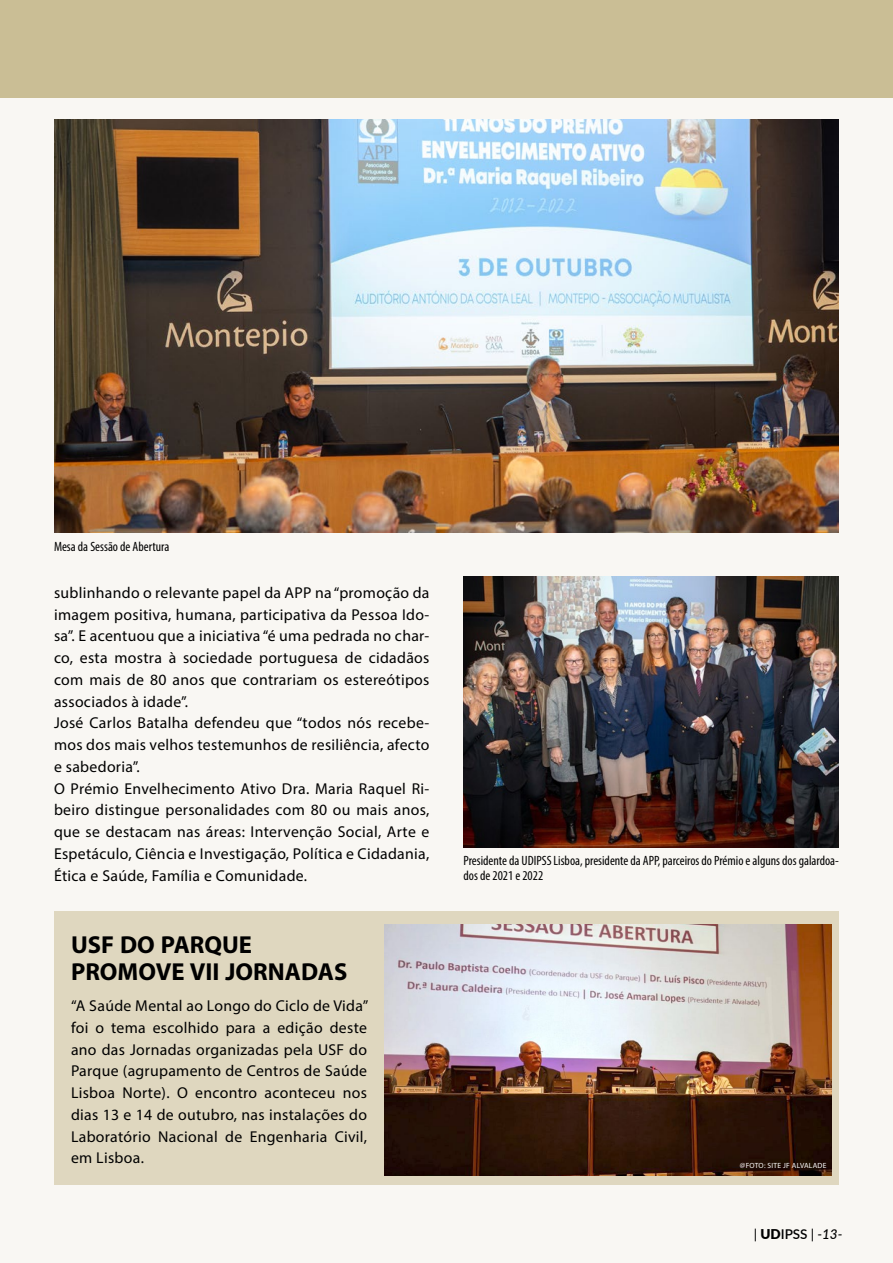
<style>
.page{position:relative;width:893px;height:1263px;background:#f9f7f3}
.page>*{position:absolute;margin:0;border:0;box-sizing:border-box;transform-origin:0 0}
.t1{font:700 34.5px/27px "Myriad Arabic";color:#000}
.t2{font:15.75px/21.8px "Myriad Pro";letter-spacing:.02em;color:#000}
.t3{font:condensed 13.5px/15px "Myriad Pro";color:#000}
.t4{font:italic 500 13.5px "Lato";color:#000}
.t5{font:7.5px "Myriad Pro";letter-spacing:.035em;color:#fff}
.s1{font-weight:900;font-style:normal}
.s2{font-weight:600;font-style:normal}
</style>
<div class="page">
<div style="left:0;top:0;width:893px;height:98px;background:#cabe95"></div>
<div style="left:54px;top:912px;width:785px;height:273px;background:#dfd7bf"></div>
<img style="left:54px;top:119px;width:785px;height:414px">
<img style="left:384px;top:924px;width:447px;height:251px">
<img style="left:463px;top:576px;width:376px;height:272px">
<p class="t3" style="left:54px;top:538px;width:117px">Mesa da Sessão de Abertura</p>
<p class="t2" style="left:54px;top:581px;width:377px">sublinhando o relevante papel da APP na “promoção da imagem positiva, humana, participativa da Pessoa Ido&shy;sa”. E acentuou que a iniciativa “é uma pedrada no char&shy;co, esta mostra à sociedade portuguesa de cidadãos com mais de 80 anos que contrariam os estereótipos associados à idade”.<br>José Carlos Batalha defendeu que “todos nós recebe&shy;mos dos mais velhos testemunhos de resiliência, afecto e sabedoria”.<br>O Prémio Envelhecimento Ativo Dra. Maria Raquel Ri&shy;beiro distingue personalidades com 80 ou mais anos, que se destacam nas áreas: Intervenção Social, Arte e Espetáculo, Ciência e Investigação, Política e Cidadania, Ética e Saúde, Família e Comunidade.</p>
<h1 class="t1" style="left:71px;top:928px;width:278px">USF DO PARQUE<br>PROMOVE VII JORNADAS</h1>
<p class="t2" style="left:71px;top:995px;width:299px;text-align:justify">“A Saúde Mental ao Longo do Ciclo de Vida” foi o tema escolhido para a edição deste ano das Jornadas organizadas pela USF do Parque (agrupamento de Centros de Saúde Lisboa Norte). O encontro aconteceu nos dias 13 e 14 de outubro, nas instalações do Laboratório Nacional de Engenharia Civil, em Lisboa.</p>
<p class="t3" style="left:463px;top:853px;width:377px">Presidente da UDIPSS Lisboa, presidente da APP, parceiros do Prémio e alguns dos galardoa&shy;dos de 2021 e 2022</p>
<p class="t5" style="left:740px;top:1161px;width:88px">@FOTO: SITE JF ALVALADE</p>
<p class="t4" style="left:754px;top:1224px;width:90px">| <span class="s1">UD</span><span class="s2">IPSS</span> | -13-</p>
</div>
